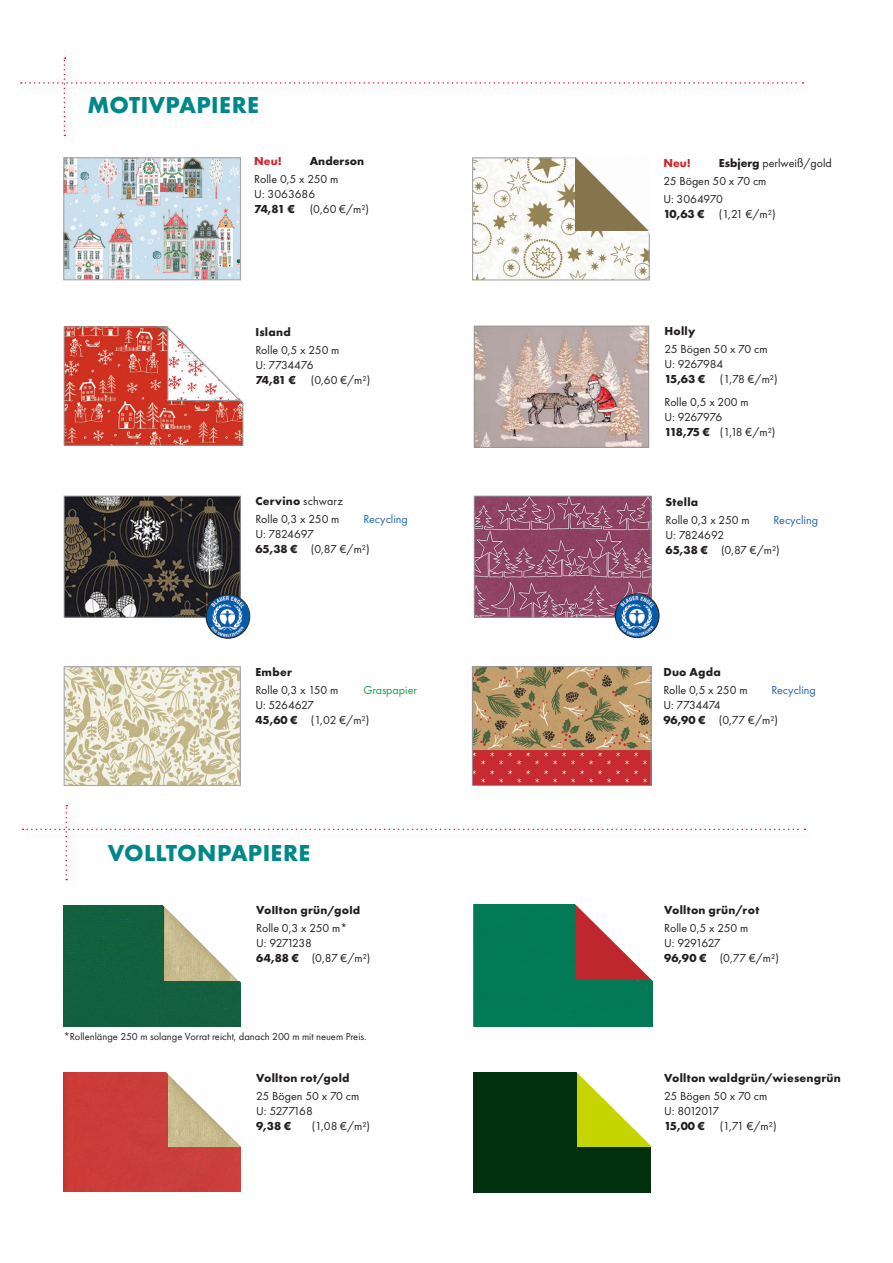
<style>
.page{position:relative;width:893px;height:1263px;background:#fff}
.page>*{position:absolute;margin:0;border:0;box-sizing:border-box;transform-origin:0 0}
.Headline{font:700 24px "Futura PT";letter-spacing:.01em;color:#008889}
.Biblios{font:12px "Futura PT";color:#231f20}
.Fett{font:700 12px "Futura PT";letter-spacing:.02em;color:#231f20}
.Biblios-2{font:12px "Futura PT";letter-spacing:-.04em;color:#231f20}
.Biblios-3{font:12px "Futura PT";letter-spacing:-.035em;color:#231f20}
.Biblios-4{font:12px "Futura PT";color:#2264b1}
.Biblios-5{font:12px "Futura PT";letter-spacing:-.05em;color:#231f20}
.Fett-2{font:12px "Futura PT";color:#231f20}
.Biblios-6{font:700 12px "Futura PT";color:#231f20}
.Biblios-7{font:12px "Futura PT";color:#16a04c}
.Biblios-8{font:12px "Futura PT";letter-spacing:-.03em;color:#231f20}
.Biblios-9{font:12px "Futura PT";letter-spacing:-.055em;color:#231f20}
.Biblios-10{font:12px "Futura PT";letter-spacing:-.1em;color:#231f20}
.Biblios-11{font:700 12px "Futura PT";color:#d1232a}
.Biblios-12{font:10.5px "Futura PT";color:#231f20}
.s1{font-weight:700}
.s2{font-weight:400}
</style>
<div class="page">
<img style="left:474px;top:235px;width:174px;height:43px">
<div style="left:472px;top:157px;width:178px;height:123px;border:1px solid #a5a6aa"></div>
<div style="left:473px;top:1072px;width:178px;height:120px;background:#01300e"></div>
<svg style="left:21px;top:57px;width:784px;height:178px"></svg>
<img style="left:65px;top:159px;width:174px;height:119px">
<div style="left:63px;top:157px;width:178px;height:123px;border:1px solid #a5a6aa"></div>
<img style="left:476px;top:328px;width:171px;height:118px">
<div style="left:474px;top:326px;width:175px;height:122px;border:1px solid #939598"></div>
<img style="left:66px;top:329px;width:175px;height:115px">
<div style="left:64px;top:327px;width:179px;height:119px;border:1px solid #939598"></div>
<img style="left:576px;top:156px;width:74px;height:75px">
<img style="left:66px;top:498px;width:173px;height:118px">
<div style="left:64px;top:496px;width:177px;height:122px;border:1px solid #939598"></div>
<img style="left:476px;top:498px;width:173px;height:118px">
<div style="left:474px;top:496px;width:177px;height:122px;border:1px solid #939598"></div>
<img style="left:66px;top:668px;width:173px;height:116px">
<div style="left:64px;top:666px;width:177px;height:120px;border:1px solid #a5a6aa"></div>
<img style="left:474px;top:668px;width:175px;height:116px">
<div style="left:472px;top:666px;width:179px;height:120px;border:1px solid #939598"></div>
<div style="left:64px;top:992px;width:177px;height:34px;background:#136040"></div>
<div style="left:473px;top:992px;width:179px;height:34px;background:#037a55"></div>
<div style="left:64px;top:1072px;width:177px;height:120px;background:#ca3d3a"></div>
<svg style="left:153px;top:1072px;width:88px;height:82px"></svg>
<svg style="left:560px;top:1072px;width:92px;height:78px"></svg>
<img style="left:615px;top:594px;width:44px;height:44px;border-radius:22px">
<div style="left:615px;top:594px;width:44px;height:44px;border:1px solid #231f20;border-radius:50%"></div>
<img style="left:206px;top:594px;width:44px;height:44px;border-radius:22px">
<div style="left:206px;top:594px;width:44px;height:44px;border:1px solid #231f20;border-radius:50%"></div>
<svg style="left:23px;top:805px;width:784px;height:187px"></svg>
<svg style="left:166px;top:326px;width:78px;height:79px"></svg>
<p class="Headline" style="left:87px;top:89px;width:173px">MOTIVPAPIERE</p>
<p class="Biblios-11" style="left:254px;top:154px;width:29px">Neu!</p>
<p class="Biblios-6" style="left:310px;top:154px;width:56px">Anderson</p>
<p class="Biblios" style="left:254px;top:172px;width:86px">Rolle 0,5 x 250 m</p>
<p class="Biblios" style="left:254px;top:187px;width:62px">U: 3063686</p>
<p class="Biblios" style="left:254px;top:202px;width:116px"><span class="s1">74,81 €</span> (0,60 €/m²)</p>
<p class="Fett" style="left:255px;top:324px;width:37px">Island</p>
<p class="Biblios" style="left:255px;top:343px;width:86px">Rolle 0,5 x 250 m</p>
<p class="Biblios-2" style="left:255px;top:358px;width:60px">U: 7734476</p>
<p class="Fett-2" style="left:255px;top:373px;width:116px"><span class="s1">74,81 €</span> (0,60 €/m²)</p>
<p class="Fett" style="left:255px;top:493px;width:89px">Cervino <span class="s2">schwarz</span></p>
<p class="Biblios" style="left:255px;top:512px;width:86px">Rolle 0,3 x 250 m</p>
<p class="Biblios-4" style="left:363px;top:512px;width:46px">Recycling</p>
<p class="Biblios-3" style="left:255px;top:527px;width:60px">U: 7824697</p>
<p class="Biblios" style="left:255px;top:542px;width:116px"><span class="s1">65,38 €</span> (0,87 €/m²)</p>
<p class="Fett" style="left:255px;top:664px;width:38px">Ember</p>
<p class="Biblios" style="left:255px;top:683px;width:85px">Rolle 0,3 x 150 m</p>
<p class="Biblios-7" style="left:363px;top:683px;width:55px">Graspapier</p>
<p class="Biblios-3" style="left:255px;top:698px;width:60px">U: 5264627</p>
<p class="Biblios" style="left:255px;top:713px;width:115px"><span class="s1">45,60 €</span> (1,02 €/m²)</p>
<p class="Headline" style="left:108px;top:837px;width:204px">VOLLTONPAPIERE</p>
<p class="Fett" style="left:256px;top:902px;width:106px">Vollton grün/gold</p>
<p class="Biblios" style="left:256px;top:921px;width:92px">Rolle 0,3 x 250 m*</p>
<p class="Biblios-5" style="left:256px;top:936px;width:57px">U: 9271238</p>
<p class="Biblios" style="left:256px;top:951px;width:116px"><span class="s1">64,88 €</span> (0,87 €/m²)</p>
<p class="Biblios-12" style="left:64px;top:1030px;width:304px">*Rollenlänge 250 m solange Vorrat reicht, danach 200 m mit neuem Preis.</p>
<p class="Fett" style="left:256px;top:1070px;width:95px">Vollton rot/gold</p>
<p class="Biblios" style="left:256px;top:1089px;width:105px">25 Bögen 50 x 70 cm</p>
<p class="Biblios-9" style="left:256px;top:1104px;width:58px">U: 5277168</p>
<p class="Biblios-6" style="left:256px;top:1118px;width:37px">9,38 €</p>
<p class="Biblios" style="left:312px;top:1119px;width:60px">(1,08 €/m²)</p>
<p class="Biblios-11" style="left:663px;top:155px;width:29px">Neu!</p>
<p class="Biblios" style="left:719px;top:156px;width:115px"><span class="s1">Esbjerg</span> perlweiß/gold</p>
<p class="Biblios" style="left:663px;top:174px;width:105px">25 Bögen 50 x 70 cm</p>
<p class="Biblios" style="left:663px;top:192px;width:61px">U: 3064970</p>
<p class="Biblios" style="left:663px;top:207px;width:114px"><span class="s1">10,63 €</span> (1,21 €/m²)</p>
<p class="Fett" style="left:664px;top:323px;width:32px">Holly</p>
<p class="Biblios" style="left:664px;top:342px;width:105px">25 Bögen 50 x 70 cm</p>
<p class="Biblios-8" style="left:664px;top:357px;width:60px">U: 9267984</p>
<p class="Biblios" style="left:664px;top:372px;width:115px"><span class="s1">15,63 €</span> (1,78 €/m²)</p>
<p class="Biblios" style="left:664px;top:395px;width:86px">Rolle 0,5 x 200 m</p>
<p class="Biblios-3" style="left:664px;top:410px;width:59px">U: 9267976</p>
<p class="Biblios" style="left:664px;top:425px;width:113px"><span class="s1">118,75 €</span> (1,18 €/m²)</p>
<p class="Fett" style="left:665px;top:494px;width:34px">Stella</p>
<p class="Biblios" style="left:665px;top:513px;width:86px">Rolle 0,3 x 250 m</p>
<p class="Biblios-4" style="left:773px;top:513px;width:46px">Recycling</p>
<p class="Biblios-2" style="left:665px;top:528px;width:60px">U: 7824692</p>
<p class="Biblios" style="left:665px;top:543px;width:116px"><span class="s1">65,38 €</span> (0,87 €/m²)</p>
<p class="Fett" style="left:663px;top:664px;width:59px">Duo Agda</p>
<p class="Biblios" style="left:663px;top:683px;width:86px">Rolle 0,5 x 250 m</p>
<p class="Biblios-4" style="left:771px;top:683px;width:46px">Recycling</p>
<p class="Biblios-2" style="left:663px;top:698px;width:59px">U: 7734474</p>
<p class="Biblios" style="left:663px;top:713px;width:116px"><span class="s1">96,90 €</span> (0,77 €/m²)</p>
<p class="Fett" style="left:664px;top:902px;width:97px">Vollton grün/rot</p>
<p class="Biblios" style="left:664px;top:921px;width:86px">Rolle 0,5 x 250 m</p>
<p class="Biblios-5" style="left:664px;top:936px;width:58px">U: 9291627</p>
<p class="Biblios" style="left:664px;top:951px;width:116px"><span class="s1">96,90 €</span> (0,77 €/m²)</p>
<p class="Fett" style="left:664px;top:1070px;width:178px">Vollton waldgrün/wiesengrün</p>
<p class="Biblios" style="left:664px;top:1089px;width:105px">25 Bögen 50 x 70 cm</p>
<p class="Biblios-10" style="left:664px;top:1104px;width:57px">U: 8012017</p>
<p class="Biblios" style="left:664px;top:1119px;width:114px"><span class="s1">15,00 €</span> (1,71 €/m²)</p>
</div>
